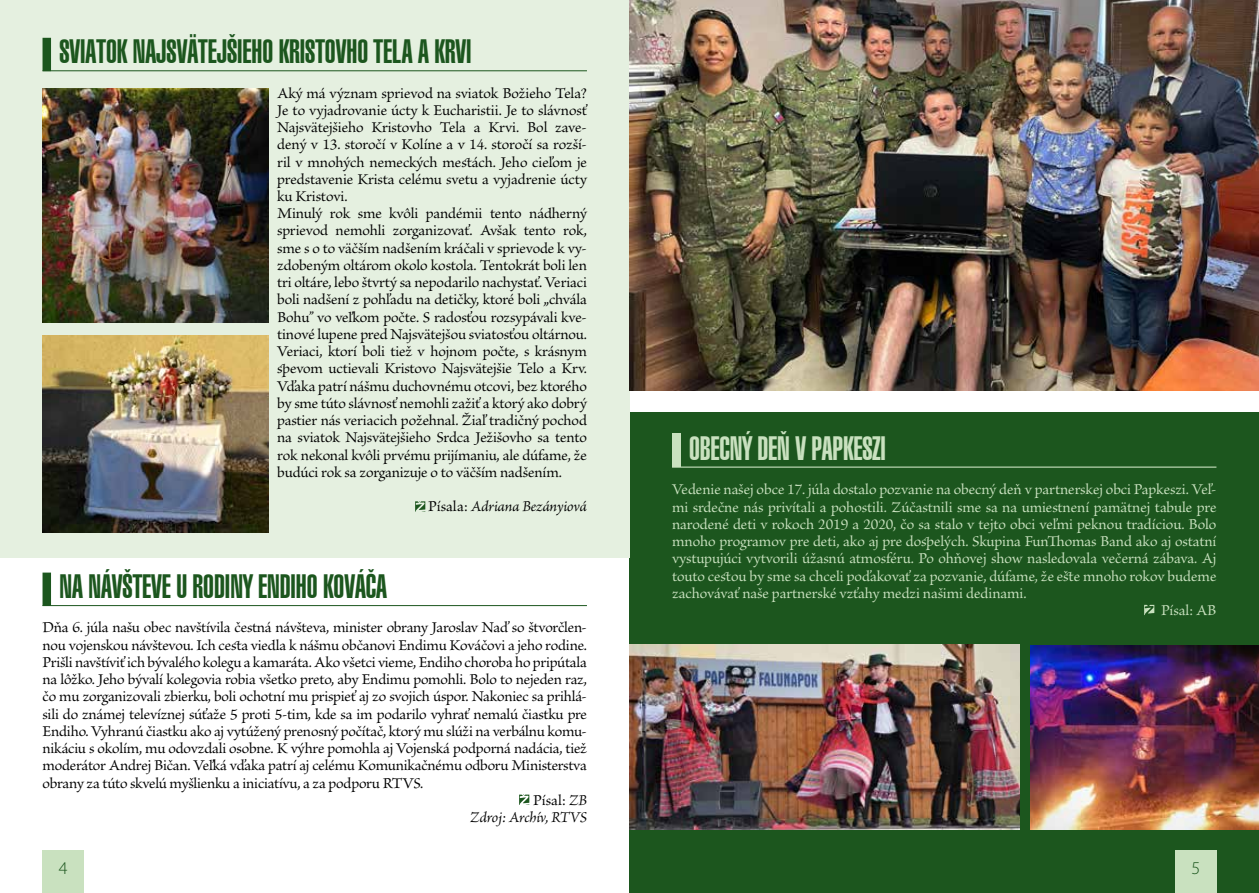
<style>
.page{position:relative;width:1259px;height:893px;background:#fff}
.page>*{position:absolute;margin:0;border:0;box-sizing:border-box;transform-origin:0 0}
.t1{font:33px "Swiss 911 AT Ultra Compressed";color:#1c561e}
.t2{font:33px "Swiss 911 AT Ultra Compressed";color:#c9e1bf}
.t3{font:300 18px "Myriad Pro";color:#1c561e}
.t4{font:15.75px/17.2px "Brioso Pro";letter-spacing:-.015em;color:#000}
.t5{font:15.75px "Brioso Pro";letter-spacing:-.01em;color:#c9e1bf}
.t6{font:italic 15.75px "Brioso Pro";letter-spacing:-.01em;color:#000}
.s1{font-style:normal}
.s2{font-style:italic}
</style>
<div class="page">
<div style="left:629px;top:412px;width:630px;height:481px;background:#1c561e"></div>
<div style="left:0;top:0;width:629px;height:557px;background:#e5f0e0"></div>
<div style="left:1175px;top:850px;width:41px;height:43px;background:#c9e1bf"></div>
<div style="left:43px;top:38px;width:8px;height:33px;background:#1c561e"></div>
<hr style="left:43px;top:70px;width:544px;height:1px;background:#1c561e">
<div style="left:43px;top:850px;width:41px;height:43px;background:#c9e1bf"></div>
<img style="left:43px;top:88px;width:226px;height:234px">
<img style="left:43px;top:335px;width:226px;height:198px">
<img style="left:629px;top:0;width:630px;height:391px">
<div style="left:43px;top:573px;width:8px;height:33px;background:#1c561e"></div>
<hr style="left:43px;top:605px;width:544px;height:1px;background:#1c561e">
<img style="left:629px;top:645px;width:390px;height:184px">
<img style="left:1030px;top:645px;width:229px;height:184px">
<svg style="left:1144px;top:605px;width:10px;height:10px"></svg>
<svg style="left:415px;top:501px;width:10px;height:11px"></svg>
<svg style="left:519px;top:795px;width:10px;height:10px"></svg>
<div style="left:672px;top:434px;width:9px;height:33px;background:#c9e1bf"></div>
<hr style="left:672px;top:467px;width:544px;height:1px;background:#c9e1bf">
<h1 class="t1" style="left:60px;top:33px;width:413px">SVIATOK NAJSVÄTEJŠIEHO KRISTOVHO TELA A KRVI</h1>
<p class="t4" style="left:277px;top:85px;width:311px">Aký má význam sprievod na sviatok Božieho Tela?<br>Je to vyjadrovanie úcty k Eucharistii. Je to slávnosť Najsvätejšieho Kristovho Tela a Krvi. Bol zave&shy;dený v 13. storočí v Kolíne a v 14. storočí sa rozší&shy;ril v mnohých nemeckých mestách. Jeho cieľom je predstavenie Krista celému svetu a vyjadrenie úcty ku Kristovi.<br>Minulý rok sme kvôli pandémii tento nádherný sprievod nemohli zorganizovať. Avšak tento rok, sme s o to väčším nadšením kráčali v sprievode k vy&shy;zdobeným oltárom okolo kostola. Tentokrát boli len tri oltáre, lebo štvrtý sa nepodarilo nachystať. Veriaci boli nadšení z pohľadu na detičky, ktoré boli „chvála Bohu” vo veľkom počte. S radosťou rozsypávali kve&shy;tinové lupene pred Najsvätejšou sviatosťou oltárnou.<br>Veriaci, ktorí boli tiež v hojnom počte, s krásnym spevom uctievali Kristovo Najsvätejšie Telo a Krv.<br>Vďaka patrí nášmu duchovnému otcovi, bez ktorého by sme túto slávnosť nemohli zažiť a ktorý ako dobrý pastier nás veriacich požehnal. Žiaľ tradičný pochod na sviatok Najsvätejšieho Srdca Ježišovho sa tento rok nekonal kvôli prvému prijímaniu, ale dúfame, že budúci rok sa zorganizuje o to väčším nadšením.</p>
<p class="t6" style="left:428px;top:497px;width:160px"><span class="s1">Písala:</span> Adriana Bezányiová</p>
<h1 class="t1" style="left:60px;top:568px;width:329px">NA NÁVŠTEVE U RODINY ENDIHO KOVÁČA</h1>
<p class="t4" style="left:43px;top:620px;width:546px">Dňa 6. júla našu obec navštívila čestná návšteva, minister obrany Jaroslav Naď so štvorčlen-</p>
<p class="t4" style="left:43px;top:637px;width:546px">nou vojenskou návštevou. Ich cesta viedla k nášmu občanovi Endimu Kováčovi a jeho rodine.</p>
<p class="t4" style="left:43px;top:654px;width:546px">Prišli navštíviť ich bývalého kolegu a kamaráta. Ako všetci vieme, Endiho choroba ho pripútala</p>
<p class="t4" style="left:43px;top:671px;width:546px">na lôžko. Jeho bývalí kolegovia robia všetko preto, aby Endimu pomohli. Bolo to nejeden raz,</p>
<p class="t4" style="left:43px;top:689px;width:546px">čo mu zorganizovali zbierku, boli ochotní mu prispieť aj zo svojich úspor. Nakoniec sa prihlá-</p>
<p class="t4" style="left:43px;top:706px;width:546px">sili do známej televíznej súťaže 5 proti 5-tim, kde sa im podarilo vyhrať nemalú čiastku pre</p>
<p class="t4" style="left:43px;top:723px;width:546px">Endiho. Vyhranú čiastku ako aj vytúžený prenosný počítač, ktorý mu slúži na verbálnu komu-</p>
<p class="t4" style="left:43px;top:740px;width:546px">nikáciu s okolím, mu odovzdali osobne. K výhre pomohla aj Vojenská podporná nadácia, tiež</p>
<p class="t4" style="left:43px;top:758px;width:546px">moderátor Andrej Bičan. Veľká vďaka patrí aj celému Komunikačnému odboru Ministerstva</p>
<p class="t4" style="left:43px;top:775px;width:382px">obrany za túto skvelú myšlienku a iniciatívu, a za podporu RTVS.</p>
<p class="t4" style="left:533px;top:792px;width:55px">Písal: <span class="s2">ZB</span></p>
<p class="t6" style="left:470px;top:807px;width:118px">Zdroj: Archív, RTVS</p>
<p class="t3" style="left:59px;top:857px;width:10px">4</p>
<h1 class="t2" style="left:689px;top:430px;width:198px">OBECNÝ DEŇ V PAPKESZI</h1>
<p class="t5" style="left:672px;top:481px;width:546px">Vedenie našej obce 17. júla dostalo pozvanie na obecný deň v partnerskej obci Papkeszi. Veľ-</p>
<p class="t5" style="left:672px;top:498px;width:546px">mi srdečne nás privítali a pohostili. Zúčastnili sme sa na umiestnení pamätnej tabule pre</p>
<p class="t5" style="left:672px;top:515px;width:546px">narodené deti v rokoch 2019 a 2020, čo sa stalo v tejto obci veľmi peknou tradíciou. Bolo</p>
<p class="t5" style="left:672px;top:533px;width:546px">mnoho programov pre deti, ako aj pre dospelých. Skupina FunThomas Band ako aj ostatní</p>
<p class="t5" style="left:672px;top:550px;width:546px">vystupujúci vytvorili úžasnú atmosféru. Po ohňovej show nasledovala večerná zábava. Aj</p>
<p class="t5" style="left:672px;top:567px;width:546px">touto cestou by sme sa chceli poďakovať za pozvanie, dúfame, že ešte mnoho rokov budeme</p>
<p class="t5" style="left:672px;top:584px;width:356px">zachovávať naše partnerské vzťahy medzi našimi dedinami.</p>
<p class="t5" style="left:1161px;top:602px;width:57px">Písal: AB</p>
<p class="t3" style="left:1191px;top:857px;width:10px">5</p>
</div>
